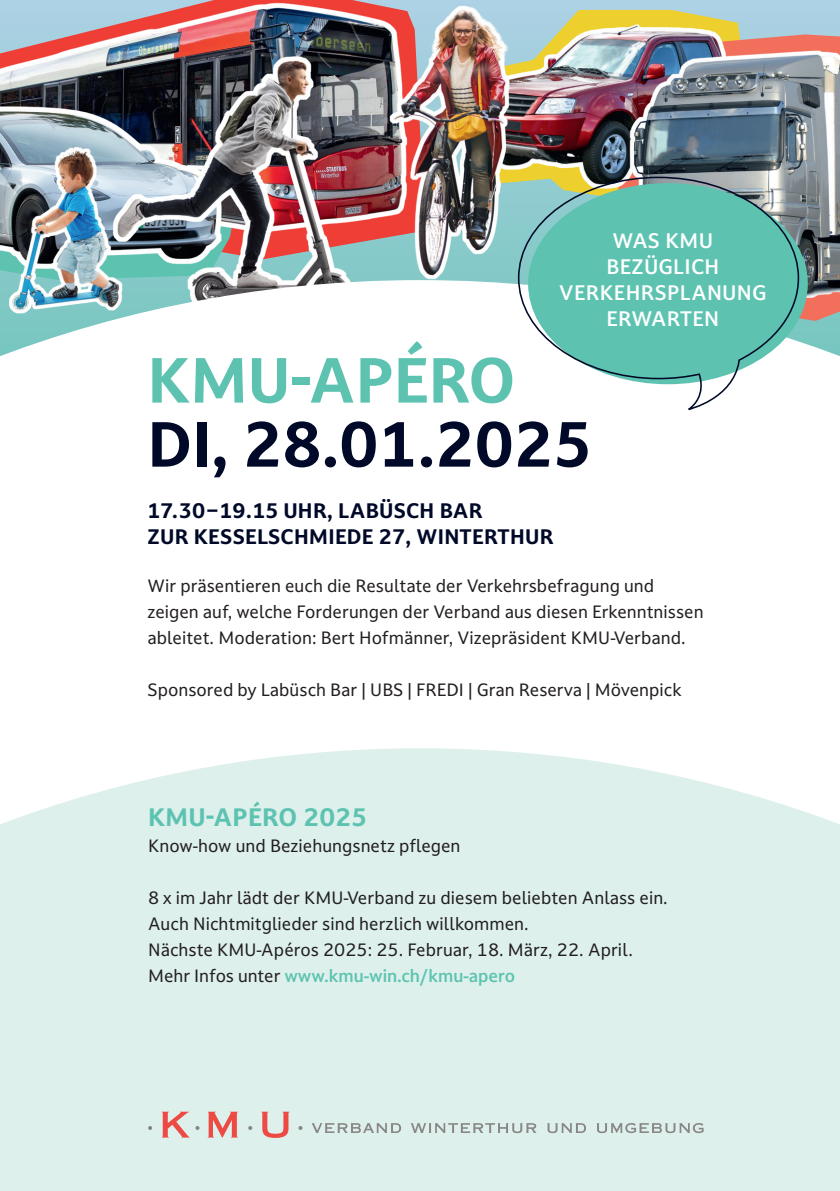
<style>
.page{position:relative;width:840px;height:1191px;background:#fff}
.page>*{position:absolute;margin:0;border:0;box-sizing:border-box;transform-origin:0 0}
.t1{font:700 60px "Darkmode Darkmode Off";letter-spacing:.005em;color:#010928}
.t2{font:700 60px "Darkmode Darkmode Off";letter-spacing:.005em;color:#5dc3b0}
.t3{font:700 24px "Darkmode Darkmode Off";letter-spacing:.015em;color:#5dc3b0}
.t4{font:700 20px/26px "Darkmode Darkmode Off";letter-spacing:.015em;color:#010928}
.t5{font:500 20px/26px "Darkmode Darkmode Off";letter-spacing:.02em;color:#fff;text-align:center}
.t6{font:17px/26px "Darkmode Darkmode Off";letter-spacing:.005em;color:#231f20}
.s1{font-weight:500;color:#5dc3b0}
</style>
<div class="page">
<img style="left:571px;top:10px;width:268px;height:270px">
<img style="left:0;top:0;width:356px;height:61px">
<img style="left:0;top:61px;width:73px;height:81px">
<img style="left:73px;top:40px;width:283px;height:240px">
<img style="left:0;top:142px;width:159px;height:138px">
<img style="left:356px;top:0;width:215px;height:280px">
<svg style="left:0;top:280px;width:839px;height:76px"></svg>
<div style="left:0;top:748px;width:839px;height:443px;background:#ddf0ec"></div>
<svg style="left:148px;top:1126px;width:4px;height:4px"></svg>
<svg style="left:162px;top:1111px;width:27px;height:26px"></svg>
<svg style="left:195px;top:1126px;width:4px;height:4px"></svg>
<svg style="left:207px;top:1111px;width:31px;height:26px"></svg>
<svg style="left:248px;top:1126px;width:4px;height:4px"></svg>
<svg style="left:261px;top:1111px;width:28px;height:26px"></svg>
<svg style="left:298px;top:1126px;width:4px;height:4px"></svg>
<svg style="left:311px;top:1123px;width:90px;height:10px"></svg>
<svg style="left:410px;top:1123px;width:126px;height:10px"></svg>
<svg style="left:547px;top:1123px;width:38px;height:10px"></svg>
<svg style="left:596px;top:1123px;width:107px;height:10px"></svg>
<svg style="left:517px;top:176px;width:282px;height:234px"></svg>
<p class="t5" style="left:559px;top:228px;width:209px">WAS KMU<br>BEZÜGLICH<br>VERKEHRSPLANUNG<br>ERWARTEN</p>
<h1 class="t2" style="left:147px;top:340px;width:369px">KMU-APÉRO</h1>
<h1 class="t1" style="left:147px;top:404px;width:446px">DI, 28.01.2025</h1>
<p class="t4" style="left:147px;top:497px;width:407px">17.30–19.15 UHR, LABÜSCH BAR<br>ZUR KESSELSCHMIEDE 27, WINTERTHUR</p>
<p class="t6" style="left:147px;top:572px;width:557px">Wir präsentieren euch die Resultate der Verkehrsbefragung und zeigen auf, welche Forderungen der Verband aus diesen Erkenntnissen ableitet. Moderation: Bert Hofmänner, Vizepräsident KMU-Verband.</p>
<p class="t6" style="left:147px;top:676px;width:535px">Sponsored by Labüsch Bar | UBS | FREDI | Gran Reserva | Mövenpick</p>
<h2 class="t3" style="left:148px;top:801px;width:220px">KMU-APÉRO 2025</h2>
<p class="t6" style="left:148px;top:832px;width:313px">Know-how und Beziehungsnetz pflegen</p>
<p class="t6" style="left:148px;top:884px;width:521px">8 x im Jahr lädt der KMU-Verband zu diesem beliebten Anlass ein.<br>Auch Nichtmitglieder sind herzlich willkommen.<br>Nächste KMU-Apéros 2025: 25. Februar, 18. März, 22. April.<br>Mehr Infos unter <span class="s1">www.kmu-win.ch/kmu-apero</span></p>
</div>
